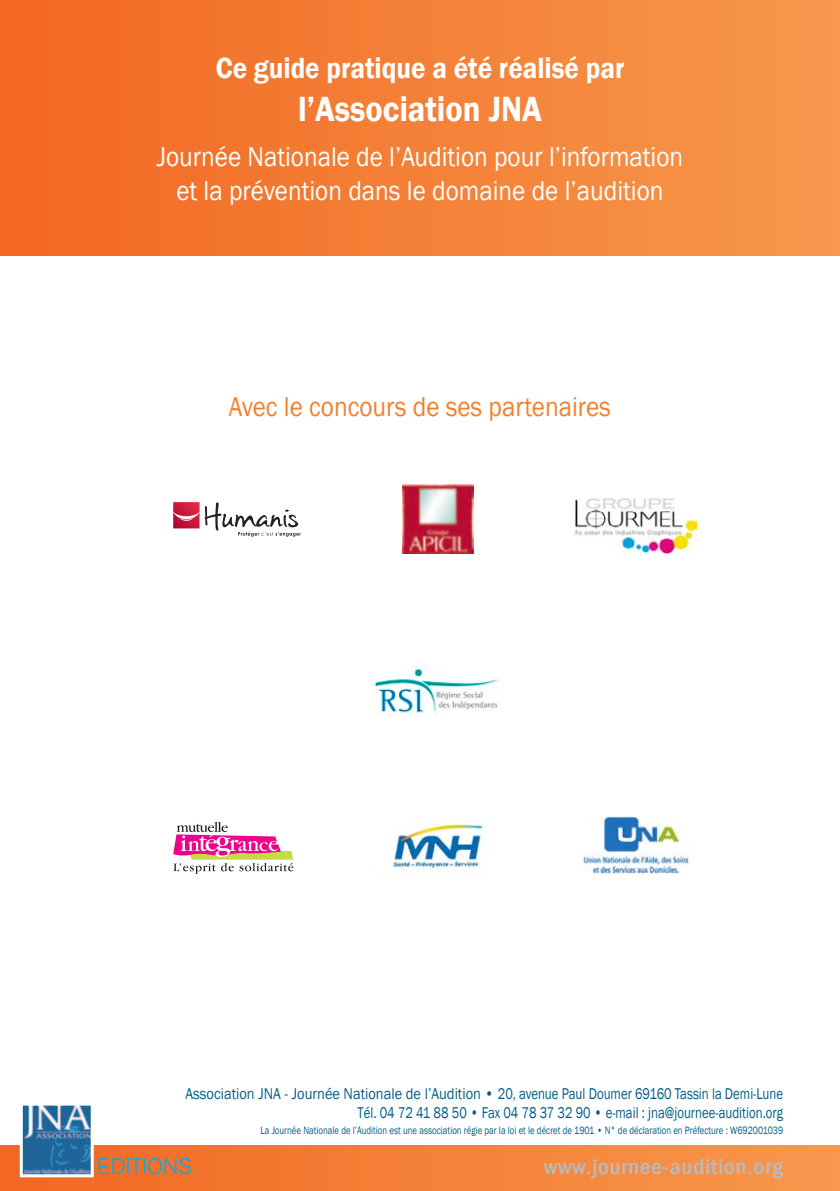
<style>
.page{position:relative;width:840px;height:1191px;background:#fff}
.page>*{position:absolute;margin:0;border:0;box-sizing:border-box;transform-origin:0 0}
.t1{font:600 36px "Franklin Gothic";color:#fff;scale:.9 1}
.t2{font:600 30px "Franklin Gothic";color:#fff;scale:.9 1}
.t3{font:28px/33.6px "Franklin Gothic";color:#fff;text-align:center;scale:.9 1}
.t4{font:28px "Franklin Gothic";color:#f47f2b;scale:.9 1}
.t5{font:500 condensed 22px "Franklin Gothic";letter-spacing:.02em;color:#b8bcbe;scale:1.1 1}
.t6{font:300 22px "Akzidenz Grotesk";color:#00aeef}
.t7{font:16px "Franklin Gothic";color:#005d88;scale:.9 1}
.t8{font:16px "Franklin Gothic";color:#005d88;scale:.8 1}
.t9{font:11px "Franklin Gothic";color:#005d88;scale:.8 1}
</style>
<div class="page">
<div style="left:0;top:0;width:839px;height:255px;background:linear-gradient(to right,#f26722,#f7994c)"></div>
<svg style="left:173px;top:502px;width:128px;height:34px"></svg>
<img style="left:402px;top:485px;width:71px;height:69px">
<img style="left:574px;top:498px;width:122px;height:56px">
<img style="left:372px;top:664px;width:127px;height:51px">
<svg style="left:173px;top:822px;width:120px;height:51px"></svg>
<img style="left:389px;top:816px;width:98px;height:54px">
<img style="left:582px;top:816px;width:106px;height:57px">
<div style="left:0;top:1145px;width:839px;height:46px;background:linear-gradient(to right,#f26925,#f7984b)"></div>
<img style="left:24px;top:1106px;width:66px;height:67px">
<div style="left:20px;top:1102px;width:74px;height:75px;border:3px solid #fff"></div>
<p class="t2" style="left:215px;top:49px;width:455px">Ce guide pratique a été réalisé par</p>
<p class="t1" style="left:298px;top:87px;width:272px">l’Association JNA</p>
<p class="t3" style="left:157px;top:140px;width:586px">Journée Nationale de l’Audition pour l’information et la prévention dans le domaine de l’audition</p>
<p class="t4" style="left:229px;top:389px;width:426px">Avec le concours de ses partenaires</p>
<p class="t7" style="left:185px;top:1083px;width:665px">Association JNA - Journée Nationale de l’Audition • 20, avenue Paul Doumer 69160 Tassin la Demi-Lune</p>
<p class="t8" style="left:357px;top:1103px;width:533px">Tél. 04 72 41 88 50 • Fax 04 78 37 32 90 • e-mail : jna@journee-audition.org</p>
<p class="t9" style="left:260px;top:1123px;width:654px">La Journée Nationale de l’Audition est une association régie par la loi et le décret de 1901 • N° de déclaration en Préfecture : W692001039</p>
<p class="t6" style="left:98px;top:1153px;width:96px">EDITIONS</p>
<p class="t5" style="left:543px;top:1152px;width:219px">www.journee-audition.org</p>
</div>
